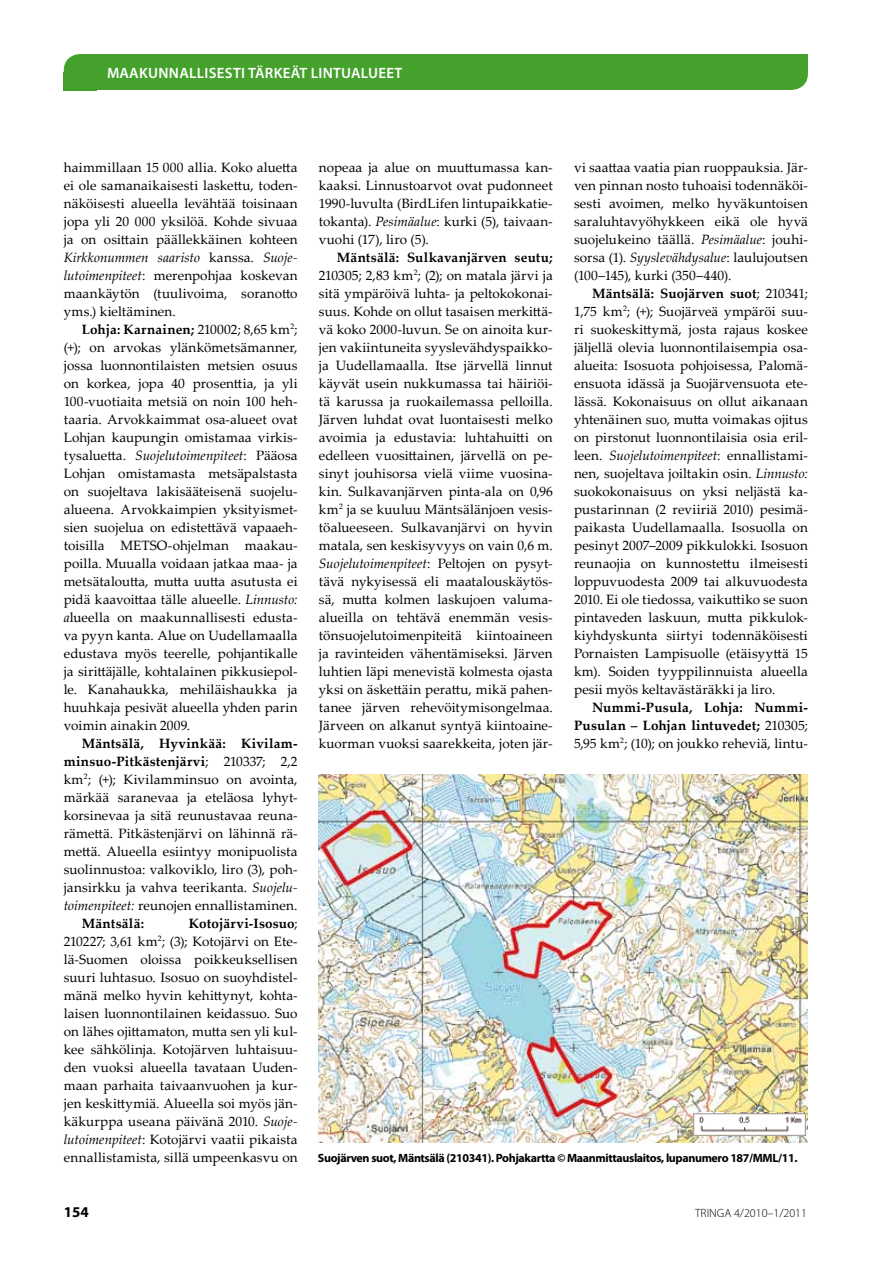
<style>
.page{position:relative;width:893px;height:1263px;background:#fff}
.page>*{position:absolute;margin:0;border:0;box-sizing:border-box;transform-origin:0 0}
.t1{font:600 15px "Myriad Pro";letter-spacing:.02em;color:#fff}
.t2{font:700 15px "Myriad Pro";color:#000}
.t3{font:13.5px/18px "Palatino Linotype";letter-spacing:.01em;color:#000;text-align:justify}
.t4{font:700 13.5px/18px "Palatino Linotype";letter-spacing:.02em;color:#000;text-align:justify}
.t5{font:700 12px "Myriad Pro";letter-spacing:-.03em;color:#000}
.t6{font:300 12px "Myriad Pro";color:#000}
.s1{font-style:italic}
.s2{font-weight:700}
.s3{font-weight:400}
</style>
<div class="page">
<div style="left:64px;top:54px;width:744px;height:36px;background:#44a12b;border-radius:16px"></div>
<div style="left:64px;top:72px;width:33px;height:18px;background:#44a12b"></div>
<div style="left:764px;top:54px;width:44px;height:18px;background:#44a12b"></div>
<img style="left:319px;top:774px;width:489px;height:369px">
<img style="left:693px;top:1113px;width:112px;height:22px">
<p class="t1" style="left:107px;top:63px;width:297px">MAAKUNNALLISESTI TÄRKEÄT LINTUALUEET</p>
<p class="t3" style="left:64px;top:158px;width:235px">haimmillaan 15 000 allia. Koko aluetta ei ole samanaikaisesti laskettu, toden&shy;näköisesti alueella levähtää toisinaan jopa yli 20 000 yksilöä. Kohde sivuaa ja on osittain päällekkäinen kohteen <span class="s1">Kirkkonummen saaristo</span> kanssa. <span class="s1">Suoje&shy;lutoimenpiteet</span>: merenpohjaa koskevan maankäytön (tuulivoima, soranotto yms.) kieltäminen.</p>
<p class="t3" style="left:64px;top:320px;width:235px;text-indent:18px"><span class="s2">Lohja: Karnainen;</span> 210002; 8,65 km<sup>2</sup>; (+); on arvokas ylänkömetsämanner, jossa luonnontilaisten metsien osuus on korkea, jopa 40 prosenttia, ja yli 100-vuotiaita metsiä on noin 100 heh&shy;taaria. Arvokkaimmat osa-alueet ovat Lohjan kaupungin omistamaa virkis&shy;tysaluetta. <span class="s1">Suojelutoimenpiteet</span>: Pääosa Lohjan omistamasta metsäpalstasta on suojeltava lakisääteisenä suojelu&shy;alueena. Arvokkaimpien yksityismet&shy;sien suojelua on edistettävä vapaaeh&shy;toisilla METSO-ohjelman maakau&shy;poilla. Muualla voidaan jatkaa maa- ja metsätaloutta, mutta uutta asutusta ei pidä kaavoittaa tälle alueelle. <span class="s1">Linnusto: a</span>lueella on maakunnallisesti edusta&shy;va pyyn kanta. Alue on Uudellamaalla edustava myös teerelle, pohjantikalle ja sirittäjälle, kohtalainen pikkusiepol&shy;le. Kanahaukka, mehiläishaukka ja huuhkaja pesivät alueella yhden parin voimin ainakin 2009.</p>
<p class="t4" style="left:82px;top:734px;width:217px">Mäntsälä, Hyvinkää: Kivilam-</p>
<p class="t4" style="left:64px;top:752px;width:235px">minsuo-Pitkästenjärvi<span class="s3">; 210337; 2,2</span></p>
<p class="t3" style="left:64px;top:770px;width:235px">km<sup>2</sup>; (+); Kivilamminsuo on avointa,</p>
<p class="t3" style="left:64px;top:788px;width:235px">märkää saranevaa ja eteläosa lyhyt-</p>
<p class="t3" style="left:64px;top:806px;width:235px">korsinevaa ja sitä reunustavaa reuna-</p>
<p class="t3" style="left:64px;top:824px;width:235px">rämettä. Pitkästenjärvi on lähinnä rä-</p>
<p class="t3" style="left:64px;top:842px;width:235px">mettä. Alueella esiintyy monipuolista</p>
<p class="t3" style="left:64px;top:860px;width:235px">suolinnustoa: valkoviklo, liro (3), poh-</p>
<p class="t3" style="left:64px;top:878px;width:235px">jansirkku ja vahva teerikanta. <span class="s1">Suojelu-</span></p>
<p class="t3" style="left:64px;top:896px;width:235px"><span class="s1">toimenpiteet:</span> reunojen ennallistaminen.</p>
<p class="t4" style="left:82px;top:914px;width:64px">Mäntsälä:</p>
<p class="t3" style="left:64px;top:914px;width:235px;text-indent:125px"><span class="s2">Kotojärvi-Isosuo</span>; 210227; 3,61 km<sup>2</sup>; (3); Kotojärvi on Ete&shy;lä-Suomen oloissa poikkeuksellisen suuri luhtasuo. Isosuo on suoyhdistel&shy;mänä melko hyvin kehittynyt, kohta&shy;laisen luonnontilainen keidassuo. Suo on lähes ojittamaton, mutta sen yli kul&shy;kee sähkölinja. Kotojärven luhtaisuu&shy;den vuoksi alueella tavataan Uuden&shy;maan parhaita taivaanvuohen ja kur&shy;jen keskittymiä. Alueella soi myös jän&shy;käkurppa useana päivänä 2010. <span class="s1">Suoje&shy;lutoimenpiteet</span>: Kotojärvi vaatii pikaista ennallistamista, sillä umpeenkasvu on</p>
<p class="t3" style="left:319px;top:158px;width:235px">nopeaa ja alue on muuttumassa kan&shy;kaaksi. Linnustoarvot ovat pudonneet 1990-luvulta (BirdLifen lintupaikkatie&shy;tokanta). <span class="s1">Pesimäalue</span>: kurki (5), taivaan&shy;vuohi (17), liro (5).</p>
<p class="t3" style="left:319px;top:248px;width:235px;text-indent:18px"><span class="s2">Mäntsälä: Sulkavanjärven seutu; </span>210305; 2,83 km<sup>2</sup>; (2); on matala järvi ja sitä ympäröivä luhta- ja peltokokonai&shy;suus. Kohde on ollut tasaisen merkittä&shy;vä koko 2000-luvun. Se on ainoita kur&shy;jen vakiintuneita syyslevähdyspaikko&shy;ja Uudellamaalla. Itse järvellä linnut käyvät usein nukkumassa tai häiriöi&shy;tä karussa ja ruokailemassa pelloilla.<br>Järven luhdat ovat luontaisesti melko avoimia ja edustavia: luhtahuitti on edelleen vuosittainen, järvellä on pe&shy;sinyt jouhisorsa vielä viime vuosina&shy;kin. Sulkavanjärven pinta-ala on 0,96 km<sup>2</sup> ja se kuuluu Mäntsälänjoen vesis&shy;töalueeseen. Sulkavanjärvi on hyvin matala, sen keskisyvyys on vain 0,6 m.<br><span class="s1">Suojelutoimenpiteet</span>: Peltojen on pysyt&shy;tävä nykyisessä eli maatalouskäytös&shy;sä, mutta kolmen laskujoen valuma&shy;alueilla on tehtävä enemmän vesis&shy;tönsuojelutoimenpiteitä kiintoaineen ja ravinteiden vähentämiseksi. Järven luhtien läpi menevistä kolmesta ojasta yksi on äskettäin perattu, mikä pahen&shy;tanee järven rehevöitymisongelmaa.<br>Järveen on alkanut syntyä kiintoaine&shy;kuorman vuoksi saarekkeita, joten jär-</p>
<p class="t3" style="left:574px;top:158px;width:235px">vi saattaa vaatia pian ruoppauksia. Jär&shy;ven pinnan nosto tuhoaisi todennäköi&shy;sesti avoimen, melko hyväkuntoisen saraluhtavyöhykkeen eikä ole hyvä suojelukeino täällä. <span class="s1">Pesimäalue</span>: jouhi&shy;sorsa (1). <span class="s1">Syyslevähdysalue</span>: laulujoutsen (100–145), kurki (350–440).</p>
<p class="t3" style="left:574px;top:284px;width:235px;text-indent:18px"><span class="s2">Mäntsälä: Suojärven suot</span>; 210341; 1,75 km<sup>2</sup>; (+); Suojärveä ympäröi suu&shy;ri suokeskittymä, josta rajaus koskee jäljellä olevia luonnontilaisempia osa&shy;alueita: Isosuota pohjoisessa, Palomä&shy;ensuota idässä ja Suojärvensuota ete&shy;lässä. Kokonaisuus on ollut aikanaan yhtenäinen suo, mutta voimakas ojitus on pirstonut luonnontilaisia osia eril&shy;leen. <span class="s1">Suojelutoimenpiteet</span>: ennallistami&shy;nen, suojeltava joiltakin osin. <span class="s1">Linnusto: </span>suokokonaisuus on yksi neljästä ka&shy;pustarinnan (2 reviiriä 2010) pesimä&shy;paikasta Uudellamaalla. Isosuolla on pesinyt 2007–2009 pikkulokki. Isosuon reunaojia on kunnostettu ilmeisesti loppuvuodesta 2009 tai alkuvuodesta 2010. Ei ole tiedossa, vaikuttiko se suon pintaveden laskuun, mutta pikkulok&shy;kiyhdyskunta siirtyi todennäköisesti Pornaisten Lampisuolle (etäisyyttä 15 km). Soiden tyyppilinnuista alueella pesii myös keltavästäräkki ja liro.</p>
<p class="t4" style="left:574px;top:698px;width:235px;text-indent:18px">Nummi-Pusula, Lohja: Nummi-Pusulan – Lohjan lintuvedet; <span class="s3">210305; 5,95 km</span><sup>2</sup><span class="s3">; (10); on joukko reheviä, lintu-</span></p>
<p class="t5" style="left:318px;top:1150px;width:481px">Suojärven suot, Mäntsälä (210341). Pohjakartta © Maanmittauslaitos, lupanumero 187/MML/11.</p>
<p class="t2" style="left:64px;top:1202px;width:26px">154</p>
<p class="t6" style="left:695px;top:1206px;width:113px">TRINGA 4/2010–1/2011</p>
</div>
